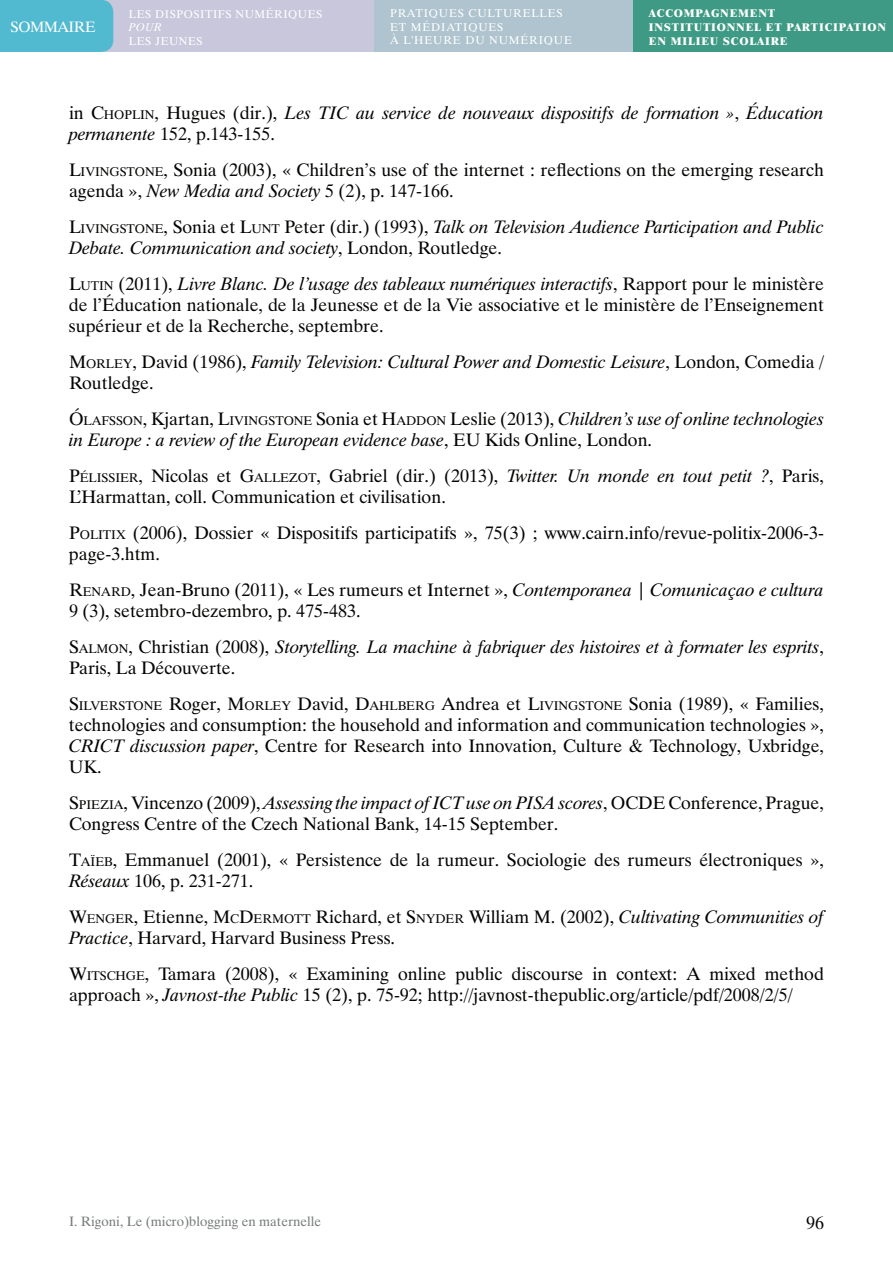
<style>
.page{position:relative;width:893px;height:1263px;background:#fff}
.page>*{position:absolute;margin:0;border:0;box-sizing:border-box;transform-origin:0 0}
.t1{font:18px/21px "Dutch 801 BT";color:#040503}
.t2{font:italic 18px/21px "Dutch 801 BT";color:#040503}
.t3{font:18px "Dutch 801 BT";color:#040503}
.t4{font:15px "Dutch 801 BT";letter-spacing:-.03em;color:#fff}
.t5{font:13.5px "Dutch 801 BT";color:#777c7a}
.t6{font:800 11.25px/13.8px "Dutch 801 BT";letter-spacing:.07em;color:#fff}
.t7{font:11.25px/13.8px "Dutch 801 BT";letter-spacing:.08em;color:#fff}
.t8{font:11.25px "Dutch 801 BT";letter-spacing:.05em;color:#fff}
.t9{font:italic 11.25px "Dutch 801 BT";color:#fff}
.s1{font-style:normal}
.s2{font-style:normal;font-size:12.6px}
.s3{font-style:inherit}
.s4{font-size:12.6px}
.s5{font-style:italic}
</style>
<div class="page">
<div style="left:373px;top:0;width:260px;height:52px;background:#afc4ce"></div>
<div style="left:103px;top:0;width:270px;height:52px;background:#c8c7dc"></div>
<div style="left:633px;top:0;width:260px;height:52px;background:#3e9a84"></div>
<div style="left:0;top:0;width:113px;height:52px;background:#51bad0"></div>
<p class="t4" style="left:11px;top:17px;width:86px">sommaire</p>
<p class="t8" style="left:129px;top:7px;width:195px">les dispositifs numériques</p>
<p class="t9" style="left:129px;top:21px;width:34px">pour</p>
<p class="t8" style="left:129px;top:34px;width:75px">les jeunes</p>
<p class="t7" style="left:390px;top:6px;width:183px">Pratiques culturelles et médiatiques<br>à l'heure du numérique</p>
<p class="t6" style="left:649px;top:6px;width:239px">ACCOMPAGNEMENT<br>INSTITUTIONNEL ET PARTICIPATION<br>EN MILIEU SCOLAIRE</p>
<p class="t2" style="left:69px;top:102px;width:756px"><span class="s1">in</span> <span class="s1">C</span><span class="s2">HOPLIN</span><span class="s1">, Hugues (dir.),</span> Les TIC au service de nouveaux dispositifs de formation »<span class="s1">,</span> Éducation permanente <span class="s1">152, p.143-155.</span></p>
<p class="t1" style="left:69px;top:159px;width:756px"><span class="s3">L</span><span class="s4">IVINGSTONE</span>, Sonia (2003), « Children’s use of the internet : reflections on the emerging research agenda », <span class="s5">New Media and Society</span> 5 (2), p. 147-166.</p>
<p class="t2" style="left:69px;top:216px;width:756px"><span class="s1">L</span><span class="s2">IVINGSTONE</span><span class="s1">, Sonia et</span> <span class="s1">L</span><span class="s2">UNT</span> <span class="s1">Peter (dir.) (1993),</span> Talk on Television Audience Participation and Public<br>Debate. Communication and society<span class="s1">, London, Routledge.</span></p>
<p class="t1" style="left:69px;top:273px;width:756px;text-align:justify"><span class="s3">L</span><span class="s4">UTIN</span> (2011), <span class="s5">Livre Blanc. De l’usage des tableaux numériques interactifs</span>, Rapport pour le ministère de l’Éducation nationale, de la Jeunesse et de la Vie associative et le ministère de l’Enseignement supérieur et de la Recherche, septembre.</p>
<p class="t2" style="left:69px;top:351px;width:756px"><span class="s1">M</span><span class="s2">ORLEY</span><span class="s1">, David (1986),</span> Family Television: Cultural Power and Domestic Leisure<span class="s1">, London, Comedia /<br>Routledge.</span></p>
<p class="t2" style="left:69px;top:408px;width:756px"><span class="s1">Ó</span><span class="s2">LAFSSON</span><span class="s1">, Kjartan,</span> <span class="s1">L</span><span class="s2">IVINGSTONE</span> <span class="s1">Sonia et</span> <span class="s1">H</span><span class="s2">ADD ON</span> <span class="s1">Leslie (2013),</span> Children’s use of online technologies in Europe : a review of the European evidence base<span class="s1">, EU Kids Online, London.</span></p>
<p class="t1" style="left:69px;top:465px;width:756px"><span class="s3">P</span><span class="s4">ÉLISSIER</span>, Nicolas et <span class="s3">G</span><span class="s4">ALLEZOT</span><span class="s3">,</span> Gabriel (dir.) (2013), <span class="s5">Twitter. Un monde en tout petit ?</span>, Paris,<br>L’Harmattan, coll. Communication et civilisation.</p>
<p class="t1" style="left:69px;top:522px;width:756px"><span class="s3">P</span><span class="s4">OLITIX</span> (2006), Dossier « Dispositifs participatifs », 75(3) ; www.cairn.info/revue-politix-2006-3- page-3.htm.</p>
<p class="t1" style="left:69px;top:579px;width:756px"><span class="s3">R</span><span class="s4">ENARD</span>, Jean-Bruno (2011), « Les rumeurs et Internet », <span class="s5">Contemporanea | Comunicaçao e cultura<br></span>9 (3), setembro-dezembro, p. 475-483.</p>
<p class="t2" style="left:69px;top:636px;width:756px"><span class="s1">S</span><span class="s2">ALMON</span><span class="s1">, Christian (2008),</span> Storytelling. La machine à fabriquer des histoires et à formater les esprits<span class="s1">,<br>Paris, La Découverte.</span></p>
<p class="t1" style="left:69px;top:693px;width:756px;text-align:justify"><span class="s3">S</span><span class="s4">ILVERSTONE</span> Roger, <span class="s3">M</span><span class="s4">ORLEY</span> David, <span class="s3">D</span><span class="s4">AHLBERG</span> Andrea et <span class="s3">L</span><span class="s4">IVINGSTONE</span> Sonia (1989), « Families, technologies and consumption: the household and information and communication technologies », <span class="s5">CRICT discussion paper</span>, Centre for Research into Innovation, Culture &amp; Technology, Uxbridge, UK.</p>
<p class="t1" style="left:69px;top:792px;width:756px"><span class="s3">S</span><span class="s4">PIEZIA</span>, Vincenzo (2009), <span class="s5">Assessing the impact of ICT use on PISA scores</span>, OCDE Conference, Prague,<br>Congress Centre of the Czech National Bank, 14-15 September.</p>
<p class="t1" style="left:69px;top:849px;width:756px"><span class="s3">T</span><span class="s4">AÏEB</span>, Emmanuel (2001), « Persistence de la rumeur. Sociologie des rumeurs électroniques »,<br><span class="s5">Réseaux</span> 106, p. 231-271.</p>
<p class="t1" style="left:69px;top:906px;width:756px"><span class="s3">W</span><span class="s4">ENGER</span><span class="s3">,</span> Etienne, <span class="s3">M</span><span class="s4">C</span><span class="s3">D</span><span class="s4">ERMOTT</span> Richard, et <span class="s3">S</span><span class="s4">NYDER</span> William M. (2002), <span class="s5">Cultivating Communities of<br>Practice</span>, Harvard, Harvard Business Press.</p>
<p class="t1" style="left:69px;top:963px;width:756px"><span class="s3">W</span><span class="s4">ITSCHGE</span>, Tamara (2008), « Examining online public discourse in context: A mixed method approach », <span class="s5">Javnost-the Public</span> 15 (2), p. 75-92; http://javnost-thepublic.org/article/pdf/2008/2/5/</p>
<p class="t5" style="left:69px;top:1213px;width:254px">I. Rigoni, Le (micro)blogging en maternelle</p>
<p class="t3" style="left:806px;top:1212px;width:19px">96</p>
</div>
